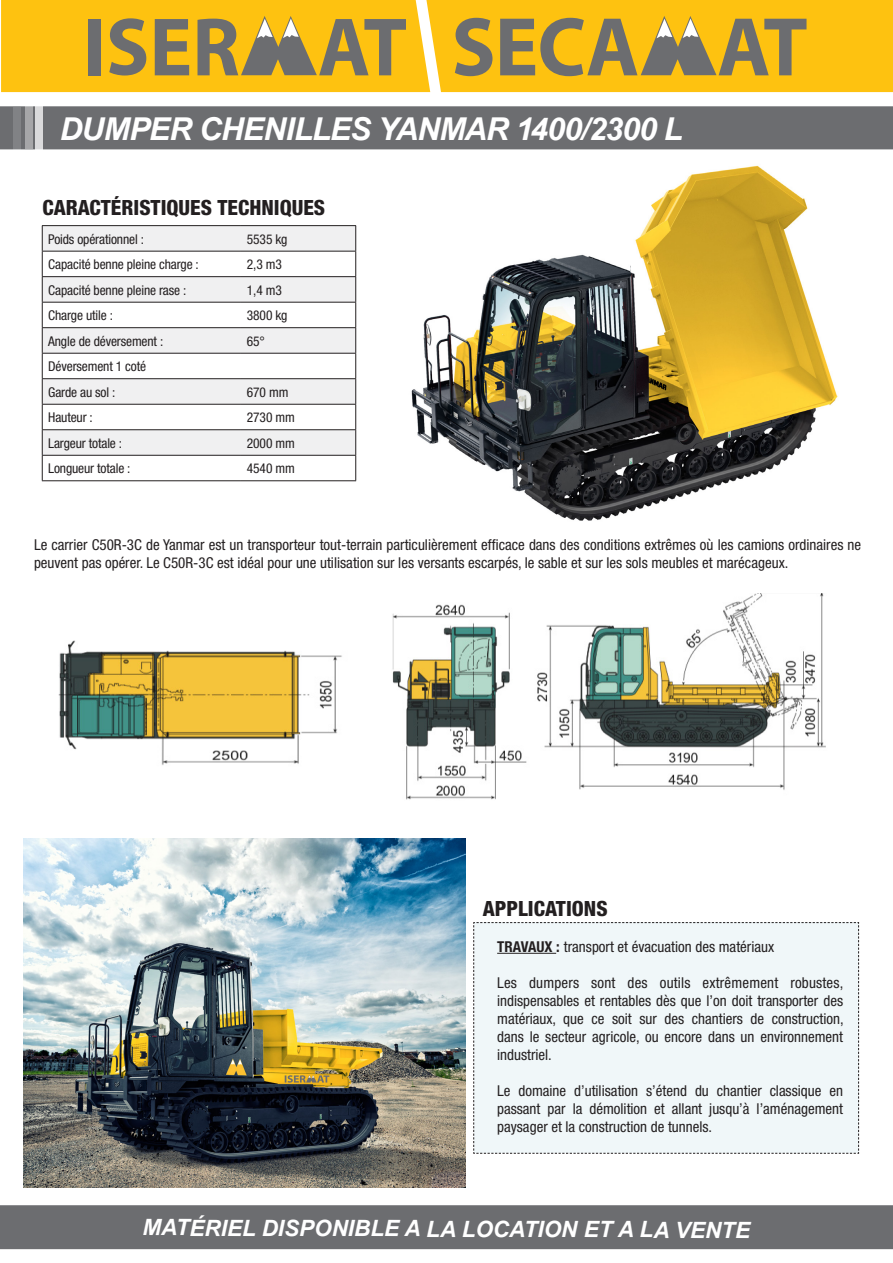
<style>
.page{position:relative;width:893px;height:1263px;background:#fff}
.page>*{position:absolute;margin:0;border:0;box-sizing:border-box;transform-origin:0 0}
.t1{font:italic 700 31.5px "Arial";letter-spacing:-.025em;color:#fff}
.t2{font:italic 700 22.5px "Arial";color:#fff}
.t3{font:800 condensed 21px "Helvetica Neue";color:#231f20}
.Normal_e{font:condensed 15px/18px "Helvetica Neue";color:#231f20;text-align:justify}
.t4{font:condensed 13.5px "Helvetica Neue";letter-spacing:-.01em;color:#231f20}
.s1{font-weight:700}
</style>
<div class="page">
<div style="left:0;top:106px;width:893px;height:43px;background:#6c6d70"></div>
<img style="left:411px;top:165px;width:427px;height:356px">
<svg style="left:1px;top:0;width:892px;height:92px;background:#dbaf2b"></svg>
<div style="left:14px;top:107px;width:7px;height:43px;background:#818285"></div>
<div style="left:25px;top:106px;width:7px;height:43px;background:#a6a6a8"></div>
<div style="left:36px;top:105px;width:7px;height:46px;background:#dadadb"></div>
<svg style="left:43px;top:226px;width:312px;height:229px;fill:#f0f0f1"></svg>
<hr style="left:42px;top:225px;width:199px;height:1px;background:#231f20">
<hr style="left:241px;top:225px;width:115px;height:1px;background:#231f20">
<hr style="left:42px;top:251px;width:199px;height:1px;background:#231f20">
<hr style="left:241px;top:251px;width:115px;height:1px;background:#231f20">
<hr style="left:42px;top:276px;width:199px;height:1px;background:#231f20">
<hr style="left:241px;top:276px;width:115px;height:1px;background:#231f20">
<hr style="left:42px;top:302px;width:199px;height:1px;background:#231f20">
<hr style="left:241px;top:302px;width:115px;height:1px;background:#231f20">
<hr style="left:42px;top:327px;width:199px;height:1px;background:#231f20">
<hr style="left:241px;top:327px;width:115px;height:1px;background:#231f20">
<hr style="left:42px;top:353px;width:199px;height:1px;background:#231f20">
<hr style="left:241px;top:353px;width:115px;height:1px;background:#231f20">
<hr style="left:42px;top:378px;width:199px;height:1px;background:#231f20">
<hr style="left:241px;top:378px;width:115px;height:1px;background:#231f20">
<hr style="left:42px;top:404px;width:199px;height:1px;background:#231f20">
<hr style="left:241px;top:404px;width:115px;height:1px;background:#231f20">
<hr style="left:42px;top:429px;width:199px;height:1px;background:#231f20">
<hr style="left:241px;top:429px;width:115px;height:1px;background:#231f20">
<hr style="left:42px;top:455px;width:199px;height:1px;background:#231f20">
<svg style="left:42px;top:226px;width:1px;height:254px"></svg>
<hr style="left:241px;top:455px;width:115px;height:1px;background:#231f20">
<svg style="left:355px;top:226px;width:1px;height:254px"></svg>
<hr style="left:42px;top:480px;width:199px;height:1px;background:#231f20">
<hr style="left:241px;top:480px;width:115px;height:1px;background:#231f20">
<img style="left:392px;top:593px;width:434px;height:207px">
<div style="left:473px;top:922px;width:386px;height:232px;background:#f0f7f9"></div>
<hr style="left:497px;top:953px;width:59px;height:1px;background:#231f20">
<img style="left:23px;top:839px;width:443px;height:349px">
<img style="left:58px;top:640px;width:284px;height:125px">
<div style="left:0;top:1205px;width:893px;height:44px;background:#6c6d70"></div>
<p class="t1" style="left:60px;top:108px;width:625px">DUMPER CHENILLES YANMAR 1400/2300 L</p>
<p class="t3" style="left:43px;top:194px;width:284px">CARACTÉRISTIQUES TECHNIQUES</p>
<p class="t4" style="left:48px;top:231px;width:97px">Poids opérationnel :</p>
<p class="t4" style="left:247px;top:231px;width:42px">5535 kg</p>
<p class="t4" style="left:48px;top:257px;width:152px">Capacité benne pleine charge :</p>
<p class="t4" style="left:247px;top:257px;width:36px">2,3 m3</p>
<p class="t4" style="left:48px;top:282px;width:140px">Capacité benne pleine rase :</p>
<p class="t4" style="left:247px;top:282px;width:36px">1,4 m3</p>
<p class="t4" style="left:48px;top:308px;width:66px">Charge utile :</p>
<p class="t4" style="left:247px;top:308px;width:42px">3800 kg</p>
<p class="t4" style="left:48px;top:333px;width:117px">Angle de déversement :</p>
<p class="t4" style="left:247px;top:333px;width:20px">65°</p>
<p class="t4" style="left:48px;top:359px;width:99px">Déversement 1 coté</p>
<p class="t4" style="left:48px;top:384px;width:69px">Garde au sol :</p>
<p class="t4" style="left:247px;top:384px;width:43px">670 mm</p>
<p class="t4" style="left:48px;top:410px;width:46px">Hauteur :</p>
<p class="t4" style="left:247px;top:410px;width:49px">2730 mm</p>
<p class="t4" style="left:48px;top:435px;width:75px">Largeur totale :</p>
<p class="t4" style="left:247px;top:435px;width:49px">2000 mm</p>
<p class="t4" style="left:48px;top:461px;width:84px">Longueur totale :</p>
<p class="t4" style="left:247px;top:461px;width:49px">4540 mm</p>
<p class="Normal_e" style="left:34px;top:535px;width:829px">Le carrier C50R-3C de Yanmar est un transporteur tout-terrain particulièrement efficace dans des conditions extrêmes où les camions ordinaires ne peuvent pas opérer. Le C50R-3C est idéal pour une utilisation sur les versants escarpés, le sable et sur les sols meubles et marécageux.</p>
<p class="t3" style="left:483px;top:895px;width:126px">APPLICATIONS</p>
<p class="Normal_e" style="left:497px;top:937px;width:278px"><span class="s1">TRAVAUX :</span> transport et évacuation des matériaux</p>
<p class="Normal_e" style="left:497px;top:973px;width:348px">Les dumpers sont des outils extrêmement robustes, indispensables et rentables dès que l’on doit transporter des matériaux, que ce soit sur des chantiers de construction, dans le secteur agricole, ou encore dans un environnement industriel.</p>
<p class="Normal_e" style="left:497px;top:1081px;width:347px">Le domaine d’utilisation s’étend du chantier classique en passant par la démolition et allant jusqu’à l’aménagement paysager et la construction de tunnels.</p>
<p class="t2" style="left:142px;top:1214px;width:609px">MATÉRIEL DISPONIBLE A LA LOCATION ET A LA VENTE</p>
</div>
